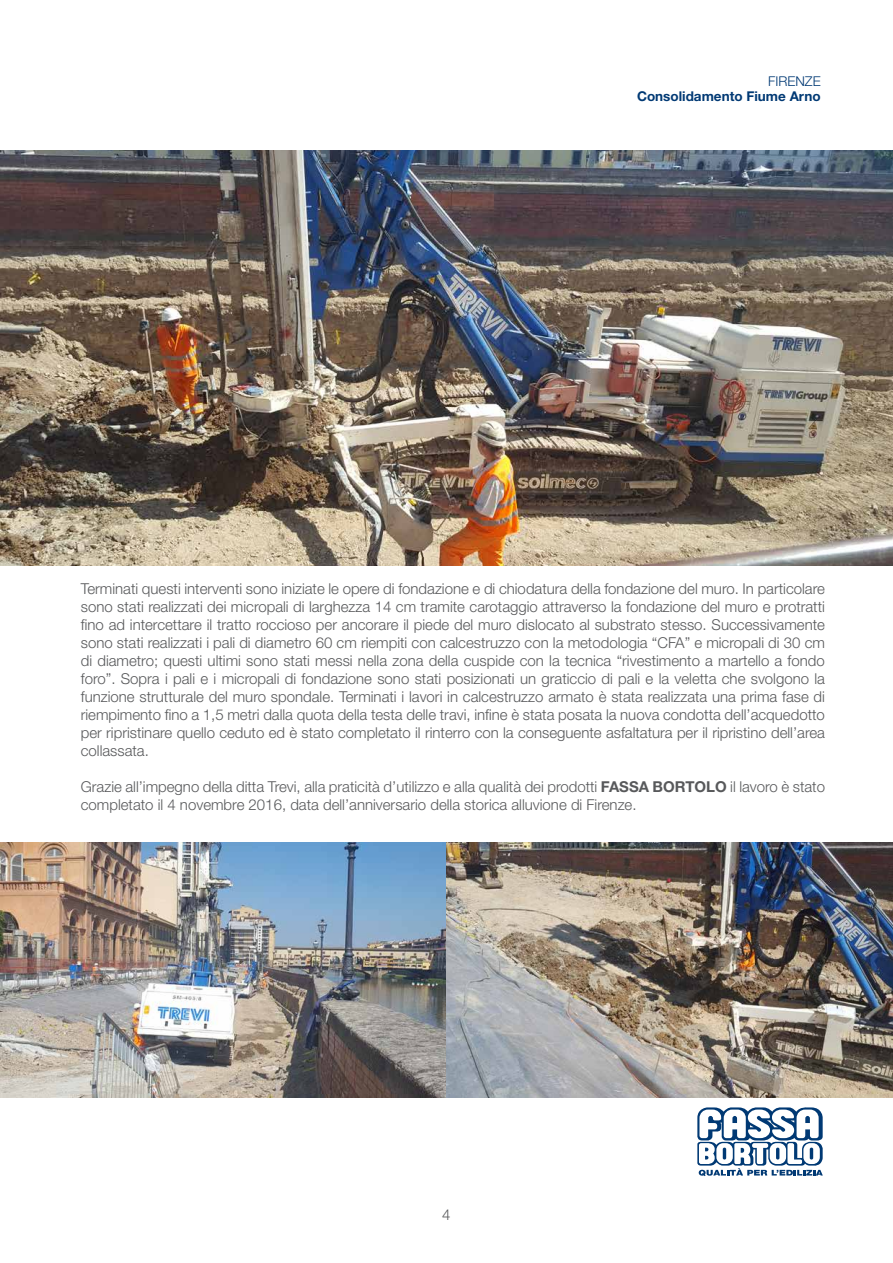
<style>
.page{position:relative;width:893px;height:1263px;background:#fff}
.page>*{position:absolute;margin:0;border:0;box-sizing:border-box;transform-origin:0 0}
.t1{font:300 15px/18px "Helvetica Neue LT Std";color:#58595b;text-align:justify}
.t2{font:700 13.5px "Helvetica Neue LT Std";color:#003974}
.t3{font:300 13.5px "Helvetica Neue LT Std";color:#003974}
.s1{font-weight:700}
</style>
<div class="page">
<svg style="left:697px;top:1107px;width:126px;height:69px"></svg>
<img style="left:0;top:150px;width:893px;height:416px">
<img style="left:0;top:842px;width:446px;height:255px">
<img style="left:446px;top:842px;width:447px;height:255px">
<p class="t3" style="left:768px;top:73px;width:54px">FIRENZE</p>
<p class="t2" style="left:637px;top:88px;width:185px">Consolidamento Fiume Arno</p>
<p class="t1" style="left:81px;top:580px;width:746px">Terminati questi interventi sono iniziate le opere di fondazione e di chiodatura della fondazione del muro. In particolare sono stati realizzati dei micropali di larghezza 14 cm tramite carotaggio attraverso la fondazione del muro e protratti fino ad intercettare il tratto roccioso per ancorare il piede del muro dislocato al substrato stesso. Successivamente sono stati realizzati i pali di diametro 60 cm riempiti con calcestruzzo con la metodologia “CFA” e micropali di 30 cm di diametro; questi ultimi sono stati messi nella zona della cuspide con la tecnica “rivestimento a martello a fondo foro”. Sopra i pali e i micropali di fondazione sono stati posizionati un graticcio di pali e la veletta che svolgono la funzione strutturale del muro spondale. Terminati i lavori in calcestruzzo armato è stata realizzata una prima fase di riempimento fino a 1,5 metri dalla quota della testa delle travi, infine è stata posata la nuova condotta dell’acquedotto per ripristinare quello ceduto ed è stato completato il rinterro con la conseguente asfaltatura per il ripristino dell’area collassata.</p>
<p class="t1" style="left:81px;top:778px;width:746px">Grazie all’impegno della ditta Trevi, alla praticità d’utilizzo e alla qualità dei prodotti <span class="s1">FASSA BORTOLO</span> il lavoro è stato completato il 4 novembre 2016, data dell’anniversario della storica alluvione di Firenze.</p>
<p class="t1" style="left:442px;top:1205px;width:10px">4</p>
</div>
